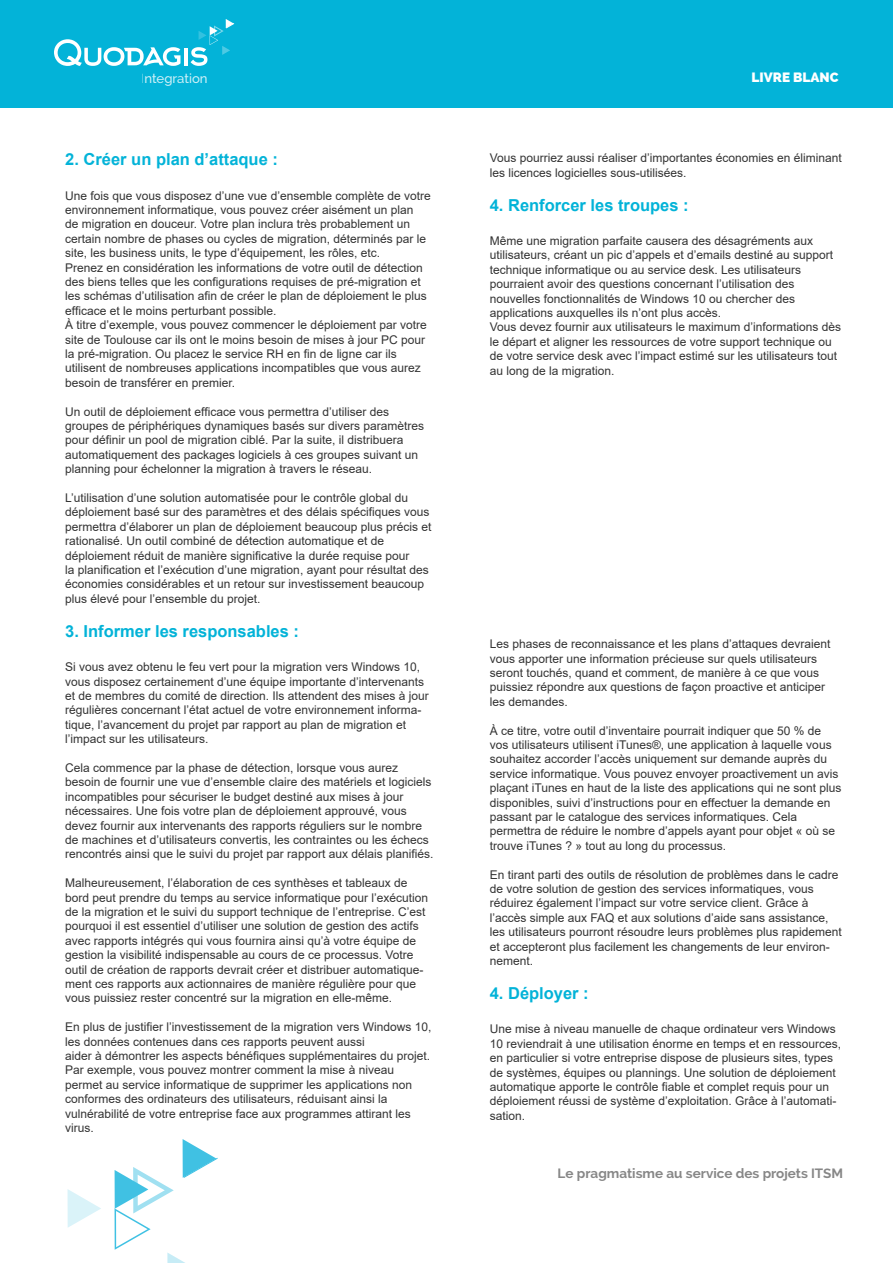
<style>
.page{position:relative;width:893px;height:1263px;background:#fff}
.page>*{position:absolute;margin:0;border:0;box-sizing:border-box;transform-origin:0 0}
.t1{font:700 16.5px "Arial";color:#03b3d8}
.t2{font:700 13.5px "Raleway";color:#878787}
.t3{font:800 13.5px "Raleway";color:#fff}
.t4{font:500 13.2px "Raleway";color:#fff}
.t5{font:12px/14.4px "Arial";color:#333}
</style>
<div class="page">
<div style="left:0;top:0;width:893px;height:108px;background:#03b3d8"></div>
<svg style="left:54px;top:39px;width:126px;height:27px"></svg>
<hr style="left:184px;top:48px;width:4px;height:17px;background:#fff">
<svg style="left:191px;top:19px;width:43px;height:47px"></svg>
<svg style="left:115px;top:1139px;width:103px;height:124px"></svg>
<svg style="left:68px;top:1189px;width:33px;height:38px"></svg>
<p class="t4" style="left:141px;top:71px;width:68px">Integration</p>
<h1 class="t1" style="left:65px;top:148px;width:214px">2. Créer un plan d’attaque :</h1>
<p class="t5" style="left:65px;top:188px;width:367px">Une fois que vous disposez d’une vue d’ensemble complète de votre environnement informatique, vous pouvez créer aisément un plan<br>de migration en douceur. Votre plan inclura très probablement un certain nombre de phases ou cycles de migration, déterminés par le site, les business units, le type d’équipement, les rôles, etc.<br>Prenez en considération les informations de votre outil de détection des biens telles que les configurations requises de pré-migration et les schémas d’utilisation afin de créer le plan de déploiement le plus efficace et le moins perturbant possible.<br>À titre d’exemple, vous pouvez commencer le déploiement par votre site de Toulouse car ils ont le moins besoin de mises à jour PC pour la pré-migration. Ou placez le service RH en fin de ligne car ils utilisent de nombreuses applications incompatibles que vous aurez besoin de transférer en premier.</p>
<p class="t5" style="left:65px;top:404px;width:360px">Un outil de déploiement efficace vous permettra d’utiliser des groupes de périphériques dynamiques basés sur divers paramètres pour définir un pool de migration ciblé. Par la suite, il distribuera automatiquement des packages logiciels à ces groupes suivant un planning pour échelonner la migration à travers le réseau.</p>
<p class="t5" style="left:65px;top:490px;width:368px">L’utilisation d’une solution automatisée pour le contrôle global du déploiement basé sur des paramètres et des délais spécifiques vous permettra d’élaborer un plan de déploiement beaucoup plus précis et rationalisé. Un outil combiné de détection automatique et de déploiement réduit de manière significative la durée requise pour<br>la planification et l’exécution d’une migration, ayant pour résultat des économies considérables et un retour sur investissement beaucoup plus élevé pour l’ensemble du projet.</p>
<h1 class="t1" style="left:65px;top:620px;width:235px">3. Informer les responsables :</h1>
<p class="t5" style="left:65px;top:660px;width:365px">Si vous avez obtenu le feu vert pour la migration vers Windows 10, vous disposez certainement d’une équipe importante d’intervenants et de membres du comité de direction. Ils attendent des mises à jour régulières concernant l’état actuel de votre environnement informa&shy;tique, l’avancement du projet par rapport au plan de migration et l’impact sur les utilisateurs.</p>
<p class="t5" style="left:65px;top:760px;width:370px">Cela commence par la phase de détection, lorsque vous aurez besoin de fournir une vue d’ensemble claire des matériels et logiciels incompatibles pour sécuriser le budget destiné aux mises à jour nécessaires. Une fois votre plan de déploiement approuvé, vous devez fournir aux intervenants des rapports réguliers sur le nombre de machines et d’utilisateurs convertis, les contraintes ou les échecs rencontrés ainsi que le suivi du projet par rapport aux délais planifiés.</p>
<p class="t5" style="left:65px;top:876px;width:364px">Malheureusement, l’élaboration de ces synthèses et tableaux de bord peut prendre du temps au service informatique pour l’exécution de la migration et le suivi du support technique de l’entreprise. C’est pourquoi il est essentiel d’utiliser une solution de gestion des actifs avec rapports intégrés qui vous fournira ainsi qu’à votre équipe de gestion la visibilité indispensable au cours de ce processus. Votre outil de création de rapports devrait créer et distribuer automatique&shy;ment ces rapports aux actionnaires de manière régulière pour que vous puissiez rester concentré sur la migration en elle-même.</p>
<p class="t5" style="left:65px;top:1020px;width:368px">En plus de justifier l’investissement de la migration vers Windows 10, les données contenues dans ces rapports peuvent aussi<br>aider à démontrer les aspects bénéfiques supplémentaires du projet.<br>Par exemple, vous pouvez montrer comment la mise à niveau permet au service informatique de supprimer les applications non conformes des ordinateurs des utilisateurs, réduisant ainsi la vulnérabilité de votre entreprise face aux programmes attirant les virus.</p>
<p class="t3" style="left:752px;top:70px;width:88px">LIVRE BLANC</p>
<p class="t5" style="left:490px;top:151px;width:354px">Vous pourriez aussi réaliser d’importantes économies en éliminant les licences logicielles sous-utilisées.</p>
<h1 class="t1" style="left:490px;top:193px;width:200px">4. Renforcer les troupes :</h1>
<p class="t5" style="left:490px;top:233px;width:353px">Même une migration parfaite causera des désagréments aux utilisateurs, créant un pic d’appels et d’emails destiné au support technique informatique ou au service desk. Les utilisateurs pourraient avoir des questions concernant l’utilisation des nouvelles fonctionnalités de Windows 10 ou chercher des applications auxquelles ils n’ont plus accès.<br>Vous devez fournir aux utilisateurs le maximum d’informations dès le départ et aligner les ressources de votre support technique ou de votre service desk avec l’impact estimé sur les utilisateurs tout au long de la migration.</p>
<p class="t5" style="left:490px;top:637px;width:342px">Les phases de reconnaissance et les plans d’attaques devraient vous apporter une information précieuse sur quels utilisateurs seront touchés, quand et comment, de manière à ce que vous puissiez répondre aux questions de façon proactive et anticiper les demandes.</p>
<p class="t5" style="left:490px;top:723px;width:353px">À ce titre, votre outil d’inventaire pourrait indiquer que 50 % de vos utilisateurs utilisent iTunes®, une application à laquelle vous souhaitez accorder l’accès uniquement sur demande auprès du service informatique. Vous pouvez envoyer proactivement un avis plaçant iTunes en haut de la liste des applications qui ne sont plus disponibles, suivi d’instructions pour en effectuer la demande en passant par le catalogue des services informatiques. Cela permettra de réduire le nombre d’appels ayant pour objet « où se trouve iTunes ? » tout au long du processus.</p>
<p class="t5" style="left:490px;top:867px;width:354px">En tirant parti des outils de résolution de problèmes dans le cadre de votre solution de gestion des services informatiques, vous réduirez également l’impact sur votre service client. Grâce à l’accès simple aux FAQ et aux solutions d’aide sans assistance, les utilisateurs pourront résoudre leurs problèmes plus rapidement et accepteront plus facilement les changements de leur environ&shy;nement.</p>
<h1 class="t1" style="left:490px;top:982px;width:101px">4. Déployer :</h1>
<p class="t5" style="left:490px;top:1022px;width:353px">Une mise à niveau manuelle de chaque ordinateur vers Windows 10 reviendrait à une utilisation énorme en temps et en ressources, en particulier si votre entreprise dispose de plusieurs sites, types de systèmes, équipes ou plannings. Une solution de déploiement automatique apporte le contrôle fiable et complet requis pour un déploiement réussi de système d’exploitation. Grâce à l’automati&shy;sation.</p>
<p class="t2" style="left:558px;top:1165px;width:287px">Le pragmatisme au service des projets ITSM</p>
</div>
